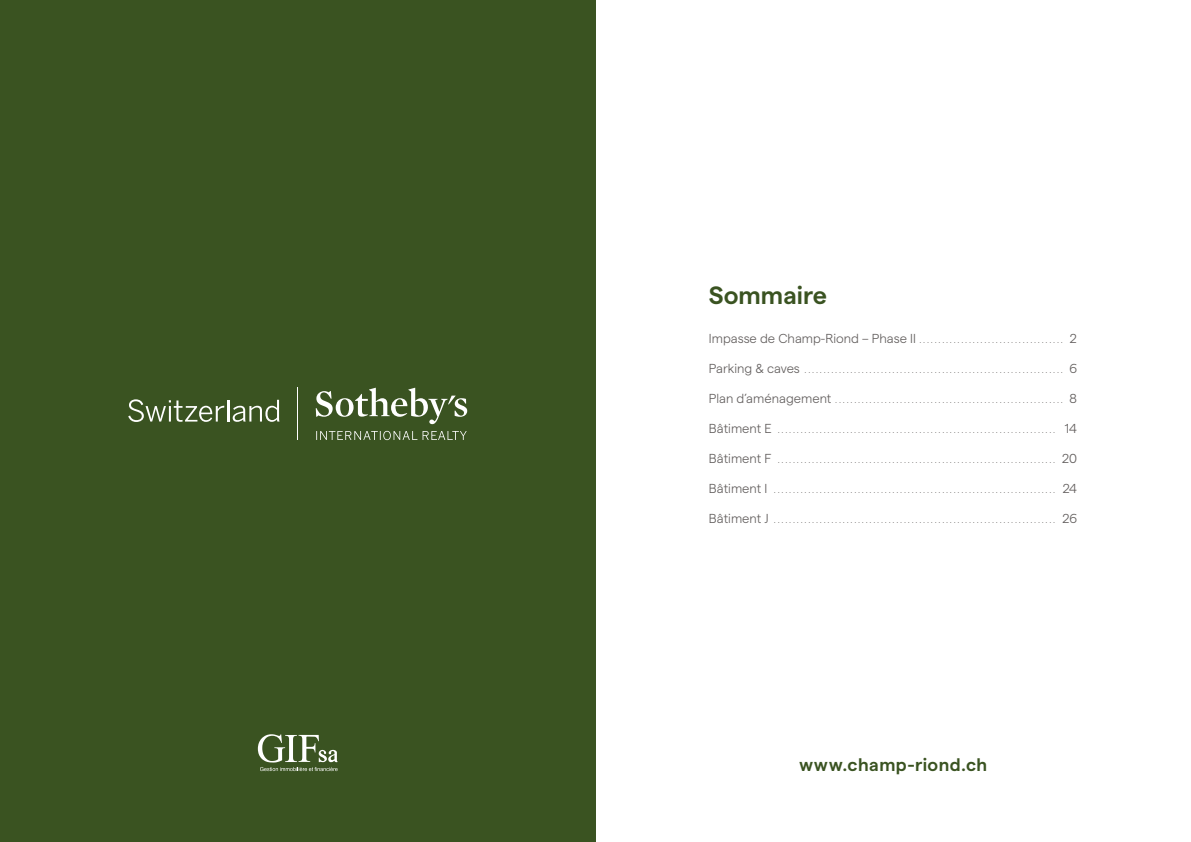
<style>
.page{position:relative;width:1191px;height:842px;background:#fff}
.page>*{position:absolute;margin:0;border:0;box-sizing:border-box;transform-origin:0 0}
.t1{font:600 25px "Matter";color:#3a5321}
.t2{font:600 18px "Matter";letter-spacing:.025em;color:#3a5321}
.t3{font:300 9px "Matter";color:#635f5e}
.s1{font-size:13px}
</style>
<div class="page">
<div style="left:0;top:0;width:595px;height:842px;background:#3a5321"></div>
<svg style="left:258px;top:734px;width:80px;height:37px"></svg>
<hr style="left:297px;top:388px;width:1px;height:52px;background:#fff">
<svg style="left:316px;top:388px;width:151px;height:36px"></svg>
<svg style="left:316px;top:431px;width:151px;height:9px"></svg>
<svg style="left:128px;top:399px;width:96px;height:23px"></svg>
<hr style="left:227px;top:400px;width:2px;height:22px;background:#fff">
<svg style="left:233px;top:400px;width:46px;height:22px"></svg>
<h1 class="t1" style="left:709px;top:277px;width:120px">Sommaire</h1>
<p class="t3" style="left:709px;top:334px;width:370px"><span class="s1">Impasse de Champ-Riond – Phase II</span> ...................................... <span class="s1">2</span></p>
<p class="t3" style="left:709px;top:364px;width:370px"><span class="s1">Parking &amp; caves</span> .................................................................... <span class="s1">6</span></p>
<p class="t3" style="left:709px;top:394px;width:370px"><span class="s1">Plan d’aménagement</span> ............................................................ <span class="s1">8</span></p>
<p class="t3" style="left:709px;top:424px;width:370px"><span class="s1">Bâtiment E</span> ......................................................................... <span class="s1">14</span></p>
<p class="t3" style="left:709px;top:454px;width:370px"><span class="s1">Bâtiment F</span> ......................................................................... <span class="s1">20</span></p>
<p class="t3" style="left:709px;top:484px;width:370px"><span class="s1">Bâtiment I</span> .......................................................................... <span class="s1">24</span></p>
<p class="t3" style="left:709px;top:514px;width:370px"><span class="s1">Bâtiment J</span> .......................................................................... <span class="s1">26</span></p>
<h2 class="t2" style="left:799px;top:751px;width:190px">www.champ-riond.ch</h2>
</div>
